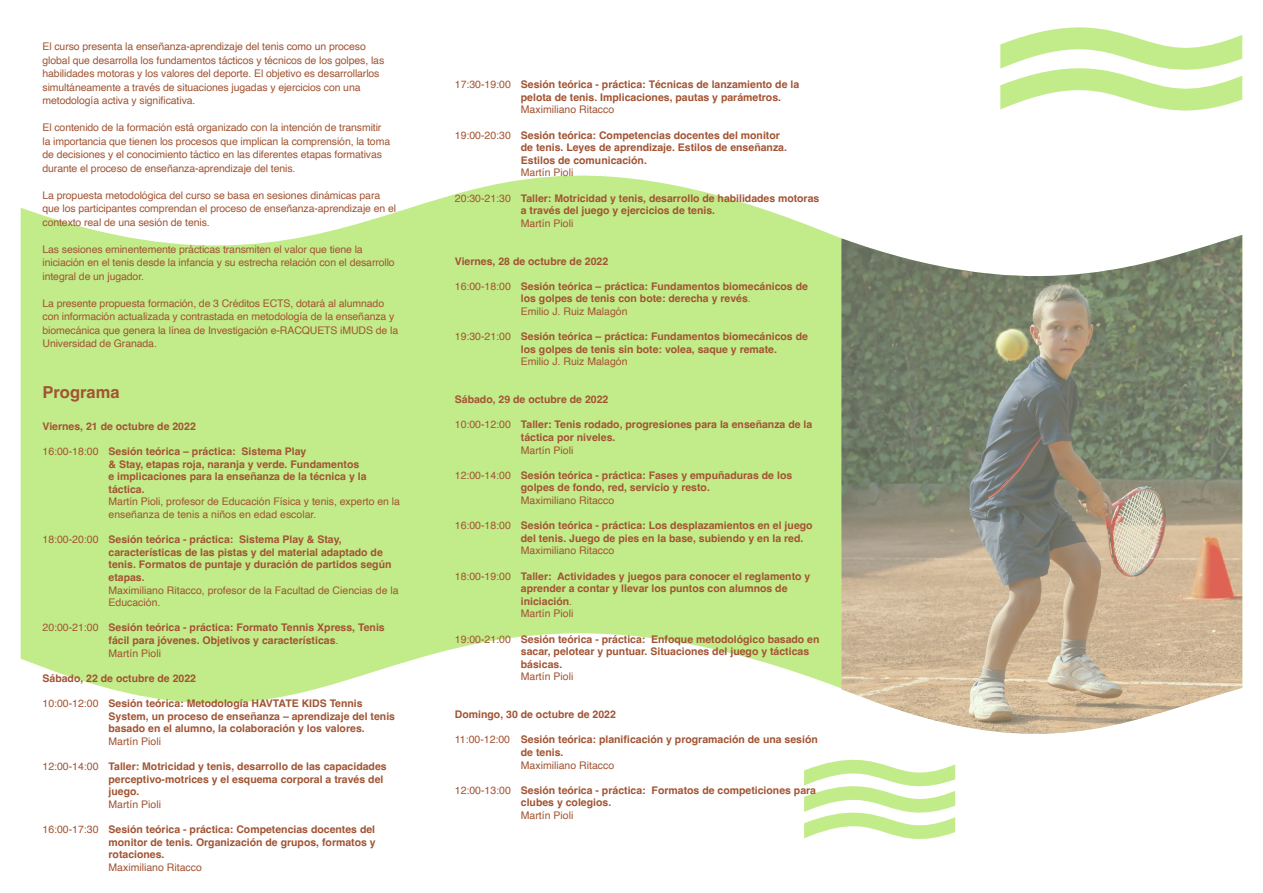
<style>
.page{position:relative;width:1263px;height:893px;background:#fff}
.page>*{position:absolute;margin:0;border:0;box-sizing:border-box;transform-origin:0 0}
.introducción{font:700 16.5px "Helvetica";color:#a25433}
.Programa_Tabulacione{font:700 10.5px/12.6px "Helvetica";color:#a25433}
.introducción-2{font:10.5px/13.5px "Helvetica";letter-spacing:-.01em;color:#a25433}
.Programa_Tabulacione-2{font:10.5px/12.6px "Helvetica";color:#a25433}
.s1{font-weight:400}
</style>
<div class="page">
<svg style="left:1000px;top:27px;width:242px;height:84px"></svg>
<svg style="left:804px;top:759px;width:151px;height:80px"></svg>
<svg style="left:21px;top:175px;width:820px;height:529px;background:#caed99"></svg>
<img style="left:841px;top:235px;width:401px;height:499px">
<p class="introducción-2" style="left:43px;top:40px;width:343px">El curso presenta la enseñanza-aprendizaje del tenis como un proceso global que desarrolla los fundamentos tácticos y técnicos de los golpes, las habilidades motoras y los valores del deporte. El objetivo es desarrollarlos simultáneamente a través de situaciones jugadas y ejercicios con una metodología activa y significativa.</p>
<p class="introducción-2" style="left:43px;top:121px;width:349px">El contenido de la formación está organizado con la intención de transmitir la importancia que tienen los procesos que implican la comprensión, la toma de decisiones y el conocimiento táctico en las diferentes etapas formativas durante el proceso de enseñanza-aprendizaje del tenis.</p>
<p class="introducción-2" style="left:43px;top:189px;width:355px">La propuesta metodológica del curso se basa en sesiones dinámicas para que los participantes comprendan el proceso de enseñanza-aprendizaje en el contexto real de una sesión de tenis.</p>
<p class="introducción-2" style="left:43px;top:243px;width:354px">Las sesiones eminentemente prácticas transmiten el valor que tiene la iniciación en el tenis desde la infancia y su estrecha relación con el desarrollo integral de un jugador.</p>
<p class="introducción-2" style="left:43px;top:297px;width:357px">La presente propuesta formación, de 3 Créditos ECTS, dotará al alumnado con información actualizada y contrastada en metodología de la enseñanza y biomecánica que genera la línea de Investigación e-RACQUETS iMUDS de la Universidad de Granada.</p>
<p class="introducción" style="left:43px;top:383px;width:79px">Programa</p>
<p class="Programa_Tabulacione" style="left:43px;top:421px;width:155px">Viernes, 21 de octubre de 2022</p>
<p class="Programa_Tabulacione" style="left:43px;top:446px;width:265px"><span class="s1">16:00-18:00</span> Sesión teórica – práctica: Sistema Play</p>
<p class="Programa_Tabulacione" style="left:109px;top:459px;width:252px">&amp; Stay, etapas roja, naranja y verde. Fundamentos</p>
<p class="Programa_Tabulacione" style="left:109px;top:471px;width:259px">e implicaciones para la enseñanza de la técnica y la táctica.</p>
<p class="Programa_Tabulacione-2" style="left:109px;top:496px;width:293px">Martín Pioli, profesor de Educación Física y tenis, experto en la enseñanza de tenis a niños en edad escolar.</p>
<p class="Programa_Tabulacione" style="left:109px;top:534px;width:284px;text-indent:-66px"><span class="s1">18:00-20:00</span> Sesión teórica - práctica: Sistema Play &amp; Stay, características de las pistas y del material adaptado de tenis. Formatos de puntaje y duración de partidos según etapas.</p>
<p class="Programa_Tabulacione-2" style="left:109px;top:584px;width:292px">Maximiliano Ritacco, profesor de la Facultad de Ciencias de la<br>Educación.</p>
<p class="Programa_Tabulacione" style="left:109px;top:623px;width:278px;text-indent:-66px"><span class="s1">20:00-21:00</span> Sesión teórica - práctica: Formato Tennis Xpress, Tenis fácil para jóvenes. Objetivos y características<span class="s1">.</span></p>
<p class="Programa_Tabulacione-2" style="left:109px;top:647px;width:54px">Martín Pioli</p>
<p class="Programa_Tabulacione" style="left:43px;top:673px;width:155px">Sábado, 22 de octubre de 2022</p>
<p class="Programa_Tabulacione" style="left:109px;top:698px;width:288px;text-indent:-66px"><span class="s1">10:00-12:00</span> Sesión teórica: Metodología HAVTATE KIDS Tennis<br>System, un proceso de enseñanza – aprendizaje del tenis basado en el alumno, la colaboración y los valores.</p>
<p class="Programa_Tabulacione-2" style="left:109px;top:735px;width:54px">Martín Pioli</p>
<p class="Programa_Tabulacione" style="left:109px;top:761px;width:280px;text-indent:-66px"><span class="s1">12:00-14:00</span> Taller: Motricidad y tenis, desarrollo de las capacidades perceptivo-motrices y el esquema corporal a través del juego.</p>
<p class="Programa_Tabulacione-2" style="left:109px;top:798px;width:54px">Martín Pioli</p>
<p class="Programa_Tabulacione" style="left:109px;top:824px;width:269px;text-align:justify;text-indent:-66px"><span class="s1">16:00-17:30</span> Sesión teórica - práctica: Competencias docentes del monitor de tenis. Organización de grupos, formatos y rotaciones.</p>
<p class="Programa_Tabulacione-2" style="left:109px;top:861px;width:95px">Maximiliano Ritacco</p>
<p class="Programa_Tabulacione" style="left:521px;top:79px;width:280px;text-indent:-66px"><span class="s1">17:30-19:00</span> Sesión teórica - práctica: Técnicas de lanzamiento de la pelota de tenis. Implicaciones, pautas y parámetros.</p>
<p class="Programa_Tabulacione-2" style="left:521px;top:104px;width:95px">Maximiliano Ritacco</p>
<p class="Programa_Tabulacione" style="left:521px;top:130px;width:268px;text-indent:-66px"><span class="s1">19:00-20:30</span> Sesión teórica: Competencias docentes del monitor de tenis. Leyes de aprendizaje. Estilos de enseñanza.<br>Estilos de comunicación.</p>
<p class="Programa_Tabulacione-2" style="left:521px;top:167px;width:54px">Martín Pioli</p>
<p class="Programa_Tabulacione" style="left:521px;top:193px;width:300px;text-indent:-66px"><span class="s1">20:30-21:30</span> Taller: Motricidad y tenis, desarrollo de habilidades motoras a través del juego y ejercicios de tenis.</p>
<p class="Programa_Tabulacione-2" style="left:521px;top:217px;width:54px">Martín Pioli</p>
<p class="Programa_Tabulacione" style="left:455px;top:256px;width:155px">Viernes, 28 de octubre de 2022</p>
<p class="Programa_Tabulacione" style="left:521px;top:281px;width:289px;text-indent:-66px"><span class="s1">16:00-18:00</span> Sesión teórica – práctica: Fundamentos biomecánicos de los golpes de tenis con bote: derecha y revés<span class="s1">.</span></p>
<p class="Programa_Tabulacione-2" style="left:521px;top:305px;width:108px">Emilio J. Ruiz Malagón</p>
<p class="Programa_Tabulacione" style="left:521px;top:331px;width:289px;text-indent:-66px"><span class="s1">19:30-21:00</span> Sesión teórica – práctica: Fundamentos biomecánicos de los golpes de tenis sin bote: volea, saque y remate.</p>
<p class="Programa_Tabulacione-2" style="left:521px;top:356px;width:108px">Emilio J. Ruiz Malagón</p>
<p class="Programa_Tabulacione" style="left:455px;top:394px;width:155px">Sábado, 29 de octubre de 2022</p>
<p class="Programa_Tabulacione" style="left:521px;top:420px;width:293px;text-indent:-66px"><span class="s1">10:00-12:00</span> Taller: Tenis rodado, progresiones para la enseñanza de la táctica por niveles.</p>
<p class="Programa_Tabulacione-2" style="left:521px;top:444px;width:54px">Martín Pioli</p>
<p class="Programa_Tabulacione" style="left:521px;top:470px;width:273px;text-indent:-66px"><span class="s1">12:00-14:00</span> Sesión teórica - práctica: Fases y empuñaduras de los golpes de fondo, red, servicio y resto.</p>
<p class="Programa_Tabulacione-2" style="left:521px;top:494px;width:95px">Maximiliano Ritacco</p>
<p class="Programa_Tabulacione" style="left:521px;top:520px;width:293px;text-indent:-66px"><span class="s1">16:00-18:00</span> Sesión teórica - práctica: Los desplazamientos en el juego del tenis. Juego de pies en la base, subiendo y en la red.</p>
<p class="Programa_Tabulacione-2" style="left:521px;top:545px;width:95px">Maximiliano Ritacco</p>
<p class="Programa_Tabulacione" style="left:521px;top:571px;width:291px;text-indent:-66px"><span class="s1">18:00-19:00</span> Taller: Actividades y juegos para conocer el reglamento y aprender a contar y llevar los puntos con alumnos de iniciación<span class="s1">.</span></p>
<p class="Programa_Tabulacione-2" style="left:521px;top:608px;width:54px">Martín Pioli</p>
<p class="Programa_Tabulacione" style="left:521px;top:634px;width:300px;text-indent:-66px"><span class="s1">19:00-21:00</span> Sesión teórica - práctica: Enfoque metodológico basado en sacar, pelotear y puntuar. Situaciones del juego y tácticas básicas.</p>
<p class="Programa_Tabulacione-2" style="left:521px;top:671px;width:54px">Martín Pioli</p>
<p class="Programa_Tabulacione" style="left:455px;top:709px;width:163px">Domingo, 30 de octubre de 2022</p>
<p class="Programa_Tabulacione" style="left:521px;top:735px;width:299px;text-indent:-66px"><span class="s1">11:00-12:00</span> Sesión teórica: planificación y programación de una sesión de tenis.</p>
<p class="Programa_Tabulacione-2" style="left:521px;top:759px;width:95px">Maximiliano Ritacco</p>
<p class="Programa_Tabulacione" style="left:521px;top:785px;width:297px;text-indent:-66px"><span class="s1">12:00-13:00</span> Sesión teórica - práctica: Formatos de competiciones para clubes y colegios.</p>
<p class="Programa_Tabulacione-2" style="left:521px;top:809px;width:54px">Martín Pioli</p>
</div>
